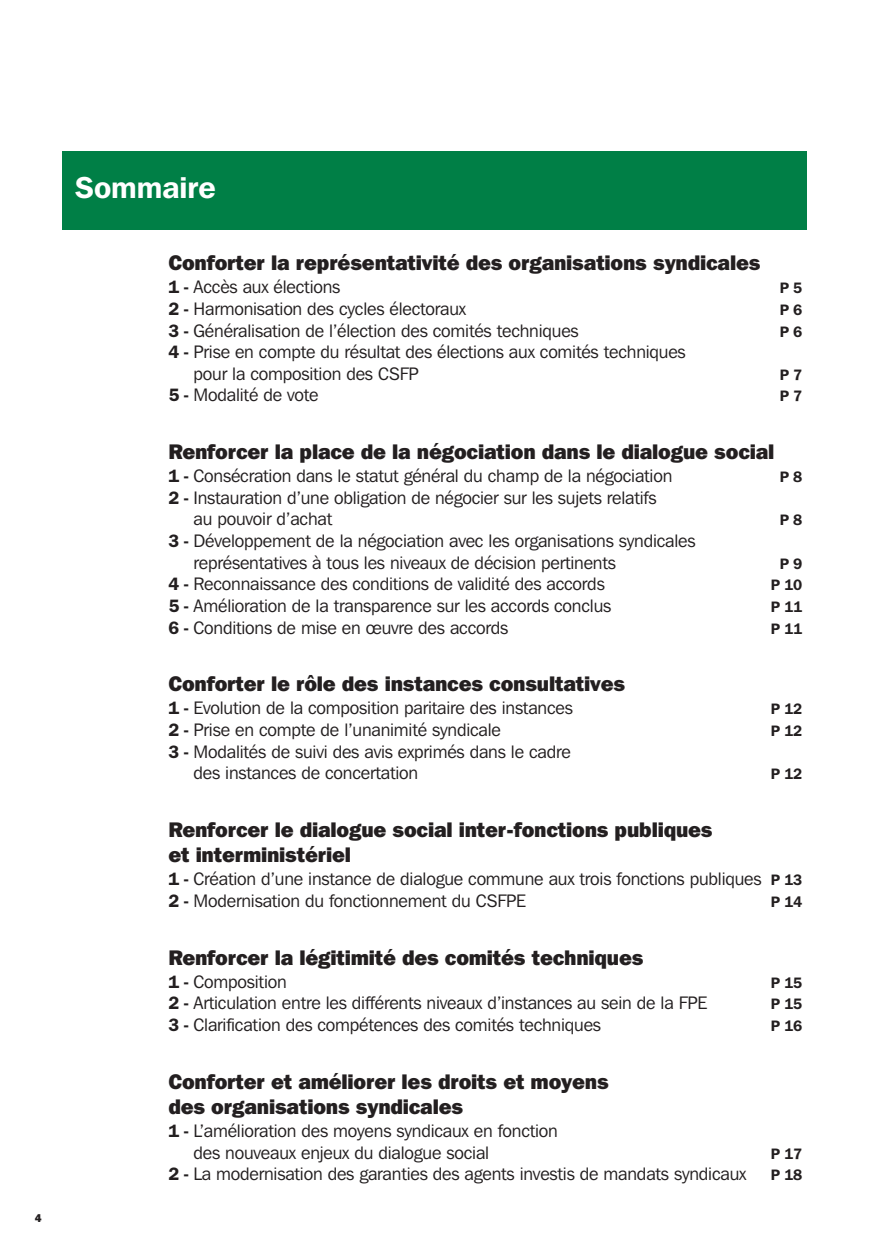
<style>
.page{position:relative;width:890px;height:1260px;background:#fff}
.page>*{position:absolute;margin:0;border:0;box-sizing:border-box;transform-origin:0 0}
.t1{font:600 30px "Franklin Gothic IT Cby BT";color:#fff}
.t2{font:800 21px/25.2px "Franklin Gothic IT Cby BT";letter-spacing:-.01em;color:#231f20}
.t3{font:18px/21.6px "Franklin Gothic IT Cby BT";letter-spacing:-.01em;color:#231f20}
.t4{font:600 15px "Franklin Gothic IT Cby BT";letter-spacing:-.01em;color:#231f20}
.t5{font:800 11.1px "Franklin Gothic IT Cby BT";color:#231f20}
.s1{font-family:"Franklin Gothic";font-weight:600}
.s2{font-weight:600;font-size:15px}
</style>
<div class="page">
<div style="left:62px;top:151px;width:744px;height:79px;background:#007f46"></div>
<p class="t5" style="left:35px;top:1214px;width:8px">4</p>
<h1 class="t1" style="left:75px;top:178px;width:143px">Sommaire</h1>
<p class="t2" style="left:168px;top:252px;width:593px">Conforter la représentativité des organisations syndicales</p>
<p class="t3" style="left:168px;top:278px;width:173px"><span class="s1">1 -</span> Accès aux élections</p>
<p class="t4" style="left:779px;top:283px;width:24px">P 5</p>
<p class="t3" style="left:168px;top:299px;width:299px"><span class="s1">2 -</span> Harmonisation des cycles électoraux</p>
<p class="t4" style="left:779px;top:304px;width:24px">P 6</p>
<p class="t3" style="left:168px;top:321px;width:412px"><span class="s1">3 -</span> Généralisation de l’élection des comités techniques</p>
<p class="t4" style="left:779px;top:326px;width:24px">P 6</p>
<p class="t3" style="left:193px;top:343px;width:493px;text-indent:-25px"><span class="s1">4 -</span> Prise en compte du résultat des élections aux comités techniques pour la composition des CSFP</p>
<p class="t4" style="left:779px;top:369px;width:24px">P 7</p>
<p class="t3" style="left:168px;top:386px;width:152px"><span class="s1">5 -</span> Modalité de vote</p>
<p class="t4" style="left:779px;top:391px;width:24px">P 7</p>
<p class="t2" style="left:168px;top:441px;width:607px">Renforcer la place de la négociation dans le dialogue social</p>
<p class="t3" style="left:168px;top:467px;width:505px"><span class="s1">1 -</span> Consécration dans le statut général du champ de la négociation</p>
<p class="t4" style="left:779px;top:472px;width:24px">P 8</p>
<p class="t3" style="left:193px;top:488px;width:464px;text-indent:-25px"><span class="s1">2 -</span> Instauration d’une obligation de négocier sur les sujets relatifs au pouvoir d’achat</p>
<p class="t4" style="left:779px;top:515px;width:24px">P 8</p>
<p class="t3" style="left:193px;top:531px;width:503px;text-indent:-25px"><span class="s1">3 -</span> Développement de la négociation avec les organisations syndicales représentatives à tous les niveaux de décision pertinents</p>
<p class="t4" style="left:779px;top:558px;width:24px">P 9</p>
<p class="t3" style="left:168px;top:575px;width:438px"><span class="s1">4 -</span> Reconnaissance des conditions de validité des accords</p>
<p class="t4" style="left:770px;top:580px;width:33px">P 10</p>
<p class="t3" style="left:168px;top:596px;width:444px"><span class="s1">5 -</span> Amélioration de la transparence sur les accords conclus</p>
<p class="t4" style="left:770px;top:601px;width:33px">P 11</p>
<p class="t3" style="left:168px;top:618px;width:341px"><span class="s1">6 -</span> Conditions de mise en œuvre des accords</p>
<p class="t4" style="left:770px;top:623px;width:33px">P 11</p>
<p class="t2" style="left:168px;top:673px;width:458px">Conforter le rôle des instances consultatives</p>
<p class="t3" style="left:168px;top:699px;width:406px"><span class="s1">1 -</span> Evolution de la composition paritaire des instances</p>
<p class="t4" style="left:770px;top:704px;width:33px">P 12</p>
<p class="t3" style="left:168px;top:720px;width:334px"><span class="s1">2 -</span> Prise en compte de l’unanimité syndicale</p>
<p class="t4" style="left:770px;top:725px;width:33px">P 12</p>
<p class="t3" style="left:193px;top:742px;width:379px;text-indent:-25px"><span class="s1">3 -</span> Modalités de suivi des avis exprimés dans le cadre des instances de concertation</p>
<p class="t4" style="left:770px;top:768px;width:33px">P 12</p>
<p class="t2" style="left:168px;top:818px;width:545px">Renforcer le dialogue social inter-fonctions publiques et interministériel</p>
<p class="t3" style="left:168px;top:869px;width:635px"><span class="s1">1 -</span> Création d’une instance de dialogue commune aux trois fonctions publiques <span class="s2">P 13<br></span><span class="s1">2 -</span> Modernisation du fonctionnement du CSFPE</p>
<p class="t4" style="left:770px;top:896px;width:33px">P 14</p>
<p class="t2" style="left:168px;top:946px;width:476px">Renforcer la légitimité des comités techniques</p>
<p class="t3" style="left:168px;top:972px;width:120px"><span class="s1">1 -</span> Composition</p>
<p class="t4" style="left:770px;top:977px;width:33px">P 15</p>
<p class="t3" style="left:168px;top:994px;width:540px"><span class="s1">2 -</span> Articulation entre les différents niveaux d’instances au sein de la FPE</p>
<p class="t4" style="left:770px;top:998px;width:33px">P 15</p>
<p class="t3" style="left:168px;top:1015px;width:434px"><span class="s1">3 -</span> Clarification des compétences des comités techniques</p>
<p class="t4" style="left:770px;top:1020px;width:33px">P 16</p>
<p class="t2" style="left:168px;top:1070px;width:442px">Conforter et améliorer les droits et moyens des organisations syndicales</p>
<p class="t3" style="left:193px;top:1121px;width:366px;text-indent:-25px"><span class="s1">1 -</span> L’amélioration des moyens syndicaux en fonction des nouveaux enjeux du dialogue social</p>
<p class="t4" style="left:770px;top:1148px;width:33px">P 17</p>
<p class="t3" style="left:168px;top:1164px;width:579px"><span class="s1">2 -</span> La modernisation des garanties des agents investis de mandats syndicaux</p>
<p class="t4" style="left:770px;top:1169px;width:33px">P 18</p>
</div>
